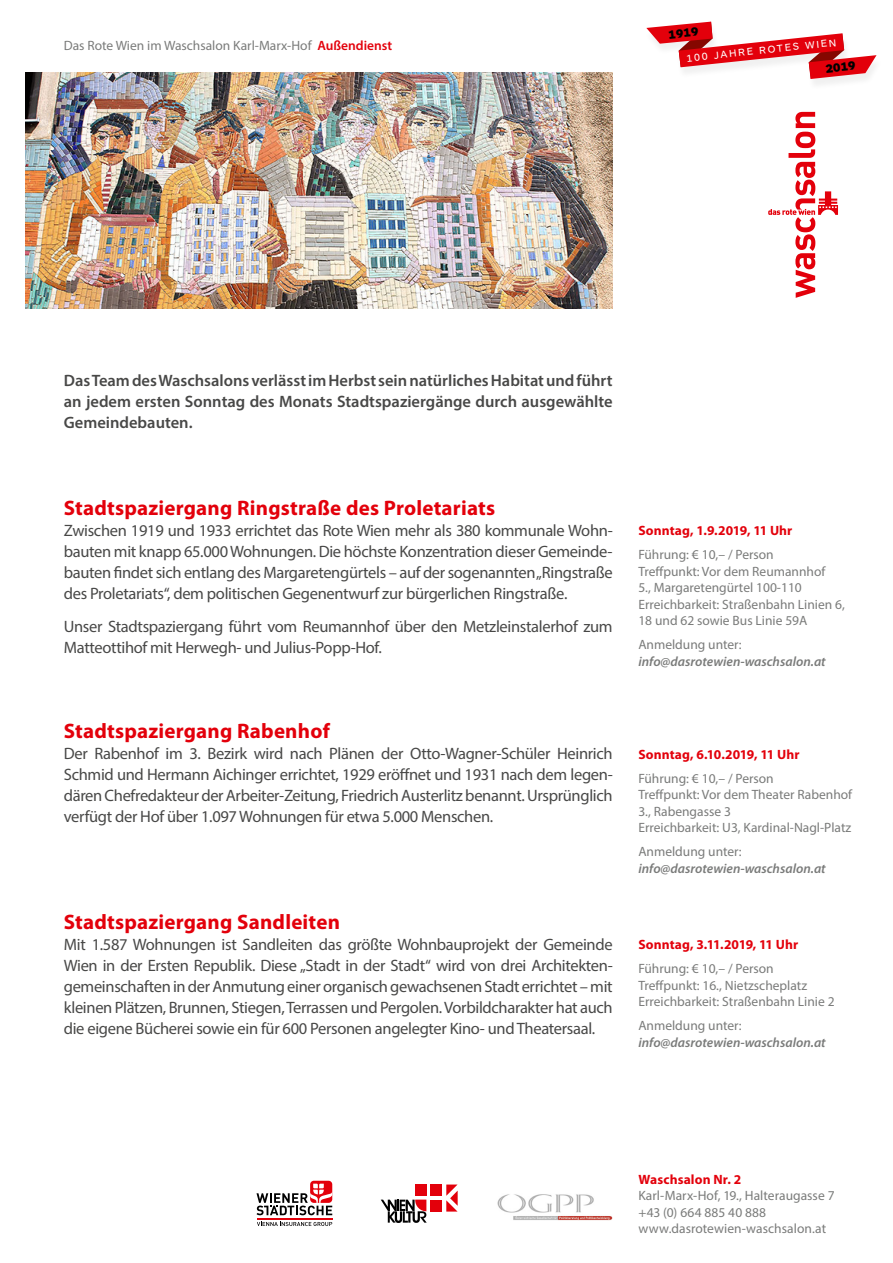
<style>
.page{position:relative;width:893px;height:1263px;background:#fff}
.page>*{position:absolute;margin:0;border:0;box-sizing:border-box;transform-origin:0 0}
.t1{font:700 21px "Myriad Pro";letter-spacing:.01em;color:#e3000b}
.t2{font:16.5px/21px "Myriad Pro";letter-spacing:-.02em;color:#484847;text-align:justify}
.t3{font:600 16.5px/21px "Myriad Pro";color:#484847;text-align:justify}
.t4{font:13.5px/16.5px "Myriad Pro";color:#7a7b7a}
.t5{font:italic 600 13.5px "Myriad Pro";color:#7a7b7a}
.t6{font:700 13.5px "Myriad Pro";letter-spacing:.01em;color:#e3000b}
.t7{font:900 12.3px "ARS Maquette Pro";color:#000}
.t8{font:10.35px "ARS Maquette Pro";color:#fff}
.s1{font-weight:600;color:#e3000b}
</style>
<div class="page">
<img style="left:26px;top:72px;width:587px;height:236px">
<svg style="left:768px;top:112px;width:70px;height:186px"></svg>
<svg style="left:646px;top:22px;width:230px;height:57px"></svg>
<hr style="left:257px;top:1218px;width:75px;height:1px;background:#e3000b">
<svg style="left:257px;top:1222px;width:75px;height:4px"></svg>
<svg style="left:310px;top:1181px;width:22px;height:22px"></svg>
<svg style="left:257px;top:1184px;width:75px;height:31px"></svg>
<div style="left:431px;top:1184px;width:11px;height:12px;background:#e3000b"></div>
<div style="left:415px;top:1184px;width:11px;height:12px;background:#e3000b"></div>
<div style="left:431px;top:1200px;width:11px;height:11px;background:#e3000b"></div>
<svg style="left:446px;top:1184px;width:12px;height:27px"></svg>
<svg style="left:381px;top:1199px;width:46px;height:24px"></svg>
<img style="left:497px;top:1194px;width:116px;height:26px">
<p class="t4" style="left:64px;top:37px;width:330px">Das Rote Wien im Waschsalon Karl-Marx-Hof <span class="s1">Außendienst</span></p>
<p class="t7" style="left:668px;top:26px;width:32px;rotate:-6deg">1919</p>
<p class="t8" style="left:686px;top:51px;width:152px;rotate:-6deg">100 JAHRE ROTES WIEN</p>
<p class="t7" style="left:825px;top:61px;width:32px;rotate:-6deg">2019</p>
<p class="t3" style="left:64px;top:369px;width:550px">Das Team des Waschsalons verlässt im Herbst sein natürliches Habitat und führt an jedem ersten Sonntag des Monats Stadtspaziergänge durch ausgewählte Gemeindebauten.</p>
<p class="t1" style="left:64px;top:496px;width:433px">Stadtspaziergang Ringstraße des Proletariats</p>
<p class="t2" style="left:64px;top:519px;width:550px">Zwischen 1919 und 1933 errichtet das Rote Wien mehr als 380 kommunale Wohn&shy;bauten mit knapp 65.000 Wohnungen. Die höchste Konzentration dieser Gemeinde&shy;bauten findet sich entlang des Margaretengürtels – auf der sogenannten „Ringstraße des Proletariats“, dem politischen Gegenentwurf zur bürgerlichen Ringstraße.</p>
<p class="t2" style="left:64px;top:615px;width:550px">Unser Stadtspaziergang führt vom Reumannhof über den Metzleinstalerhof zum<br>Matteottihof mit Herwegh- und Julius-Popp-Hof.</p>
<p class="t1" style="left:64px;top:719px;width:268px">Stadtspaziergang Rabenhof</p>
<p class="t2" style="left:64px;top:743px;width:550px">Der Rabenhof im 3. Bezirk wird nach Plänen der Otto-Wagner-Schüler Heinrich Schmid und Hermann Aichinger errichtet, 1929 eröffnet und 1931 nach dem legen&shy;dären Chefredakteur der Arbeiter-Zeitung, Friedrich Austerlitz benannt. Ursprünglich verfügt der Hof über 1.097 Wohnungen für etwa 5.000 Menschen.</p>
<p class="t1" style="left:64px;top:910px;width:278px">Stadtspaziergang Sandleiten</p>
<p class="t2" style="left:64px;top:933px;width:550px">Mit 1.587 Wohnungen ist Sandleiten das größte Wohnbauprojekt der Gemeinde Wien in der Ersten Republik. Diese „Stadt in der Stadt“ wird von drei Architekten&shy;gemeinschaften in der Anmutung einer organisch gewachsenen Stadt errichtet – mit kleinen Plätzen, Brunnen, Stiegen, Terrassen und Pergolen. Vorbildcharakter hat auch die eigene Bücherei sowie ein für 600 Personen angelegter Kino- und Theatersaal.</p>
<p class="t6" style="left:638px;top:523px;width:156px">Sonntag, 1.9.2019, 11 Uhr</p>
<p class="t4" style="left:638px;top:546px;width:208px">Führung: € 10,– / Person<br>Treffpunkt: Vor dem Reumannhof<br>5., Margaretengürtel 100-110<br>Erreichbarkeit: Straßenbahn Linien 6,<br>18 und 62 sowie Bus Linie 59A</p>
<p class="t4" style="left:638px;top:636px;width:105px">Anmeldung unter:</p>
<p class="t5" style="left:638px;top:654px;width:189px">info@dasrotewien-waschsalon.at</p>
<p class="t6" style="left:638px;top:746px;width:163px">Sonntag, 6.10.2019, 11 Uhr</p>
<p class="t4" style="left:638px;top:769px;width:215px">Führung: € 10,– / Person<br>Treffpunkt: Vor dem Theater Rabenhof<br>3., Rabengasse 3<br>Erreichbarkeit: U3, Kardinal-Nagl-Platz</p>
<p class="t4" style="left:638px;top:843px;width:105px">Anmeldung unter:</p>
<p class="t5" style="left:638px;top:861px;width:189px">info@dasrotewien-waschsalon.at</p>
<p class="t6" style="left:638px;top:937px;width:161px">Sonntag, 3.11.2019, 11 Uhr</p>
<p class="t4" style="left:638px;top:960px;width:198px">Führung: € 10,– / Person<br>Treffpunkt: 16., Nietzscheplatz<br>Erreichbarkeit: Straßenbahn Linie 2</p>
<p class="t4" style="left:638px;top:1017px;width:105px">Anmeldung unter:</p>
<p class="t5" style="left:638px;top:1035px;width:189px">info@dasrotewien-waschsalon.at</p>
<p class="t6" style="left:638px;top:1172px;width:104px">Waschsalon Nr. 2</p>
<p class="t4" style="left:638px;top:1187px;width:198px">Karl-Marx-Hof, 19., Halteraugasse 7 +43 (0) 664 885 40 888 www.dasrotewien-waschsalon.at</p>
</div>
